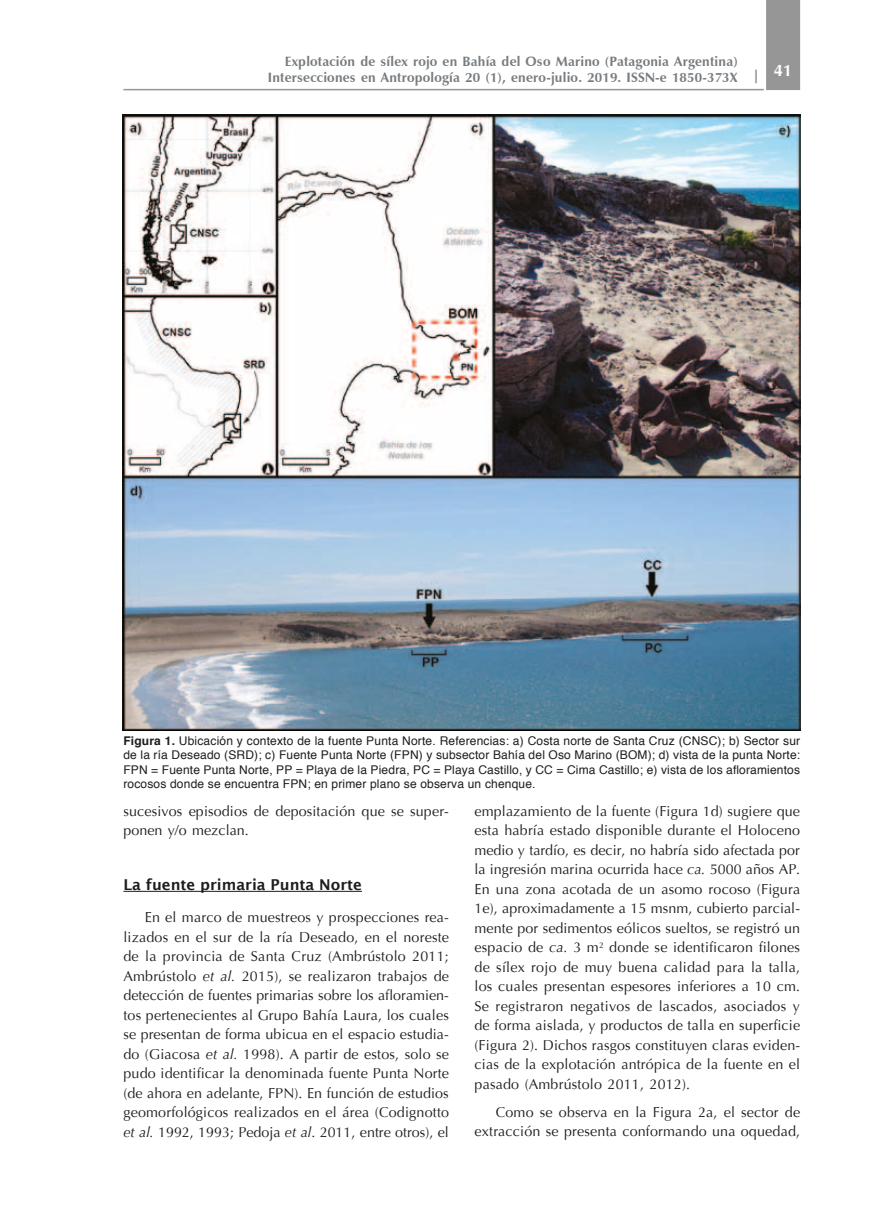
<style>
.page{position:relative;width:881px;height:1229px;background:#fff}
.page>*{position:absolute;margin:0;border:0;box-sizing:border-box;transform-origin:0 0}
.t1{font:700 16.5px "Zapf Humanist 601 BT";color:#fff}
.t2{font:600 15px "Lucida Sans";color:#1d1d1b}
.t3{font:14.25px/19.5px "Optima";letter-spacing:.015em;color:#1d1d1b;text-align:justify}
.t4{font:700 13.5px/16.5px "Zapf Humanist 601 BT";letter-spacing:.015em;color:#777c80;text-align:right}
.t5{font:12px/14.4px "Helvetica";letter-spacing:.015em;color:#1d1d1b;text-align:justify}
.s1{font-weight:700}
.s2{font-style:italic}
</style>
<div class="page">
<hr style="left:123px;top:89px;width:640px;height:1px;background:#969696">
<div style="left:766px;top:0;width:33px;height:90px;background:#969696"></div>
<hr style="left:123px;top:891px;width:239px;height:1px;background:#1d1d1b">
<img style="left:123px;top:115px;width:676px;height:615px">
<p class="t4" style="left:268px;top:53px;width:471px">Explotación de sílex rojo en Bahía del Oso Marino (Patagonia Argentina)<br>Intersecciones en Antropología 20 (1), enero-julio. 2019. ISSN-e 1850-373X</p>
<p class="t1" style="left:752px;top:60px;width:41px"><sub>|</sub> 41</p>
<p class="t5" style="left:123px;top:734px;width:678px"><span class="s1">Figura 1.</span> Ubicación y contexto de la fuente Punta Norte. Referencias: a) Costa norte de Santa Cruz (CNSC); b) Sector sur de la ría Deseado (SRD); c) Fuente Punta Norte (FPN) y subsector Bahía del Oso Marino (BOM); d) vista de la punta Norte:<br>FPN = Fuente Punta Norte, PP = Playa de la Piedra, PC = Playa Castillo, y CC = Cima Castillo; e) vista de los afloramientos rocosos donde se encuentra FPN; en primer plano se observa un chenque.</p>
<p class="t3" style="left:123px;top:801px;width:327px">sucesivos episodios de depositación que se super&shy;ponen y/o mezclan.</p>
<p class="t2" style="left:123px;top:876px;width:240px">La fuente primaria Punta Norte</p>
<p class="t3" style="left:123px;top:908px;width:327px;text-indent:21px">En el marco de muestreos y prospecciones rea&shy;lizados en el sur de la ría Deseado, en el noreste de la provincia de Santa Cruz (Ambrústolo 2011; Ambrústolo <span class="s2">et al.</span> 2015), se realizaron trabajos de detección de fuentes primarias sobre los afloramien&shy;tos pertenecientes al Grupo Bahía Laura, los cuales se presentan de forma ubicua en el espacio estudia&shy;do (Giacosa <span class="s2">et al.</span> 1998). A partir de estos, solo se pudo identificar la denominada fuente Punta Norte (de ahora en adelante, FPN). En función de estudios geomorfológicos realizados en el área (Codignotto <span class="s2">et al.</span> 1992, 1993; Pedoja <span class="s2">et al</span>. 2011, entre otros), el</p>
<p class="t3" style="left:474px;top:801px;width:327px">emplazamiento de la fuente (Figura 1d) sugiere que esta habría estado disponible durante el Holoceno medio y tardío, es decir, no habría sido afectada por la ingresión marina ocurrida hace <span class="s2">ca.</span> 5000 años AP.<br>En una zona acotada de un asomo rocoso (Figura 1e), aproximadamente a 15 msnm, cubierto parcial&shy;mente por sedimentos eólicos sueltos, se registró un espacio de <span class="s2">ca.</span> 3 m<sup>2</sup> donde se identificaron filones de sílex rojo de muy buena calidad para la talla, los cuales presentan espesores inferiores a 10 cm.<br>Se registraron negativos de lascados, asociados y de forma aislada, y productos de talla en superficie (Figura 2). Dichos rasgos constituyen claras eviden&shy;cias de la explotación antrópica de la fuente en el pasado (Ambrústolo 2011, 2012).</p>
<p class="t3" style="left:474px;top:1102px;width:327px;text-align:right">Como se observa en la Figura 2a, el sector de extracción se presenta conformando una oquedad,</p>
</div>
